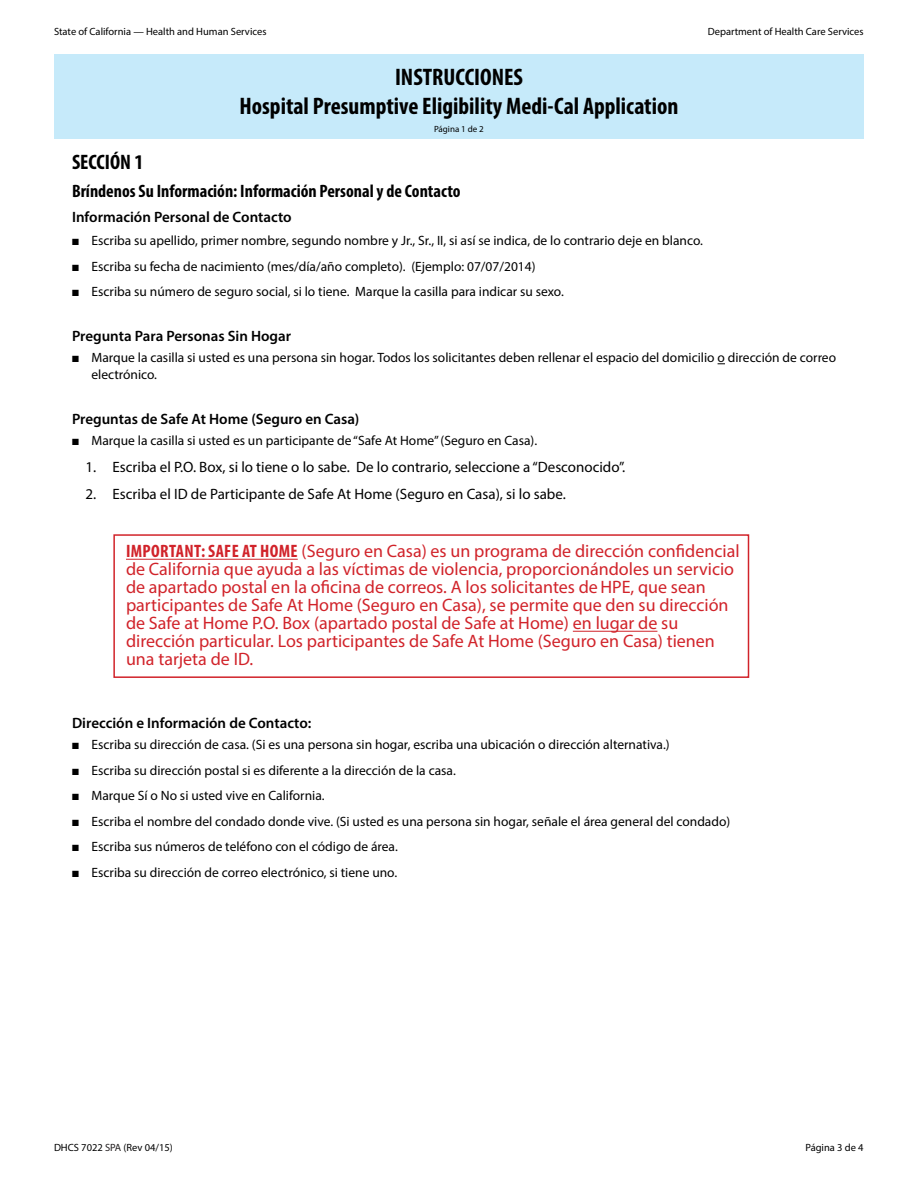
<style>
.page{position:relative;width:918px;height:1188px;background:#fff}
.page>*{position:absolute;margin:0;border:0;box-sizing:border-box;transform-origin:0 0}
.t1{font:700 condensed 24px/28.8px "Myriad Pro";color:#000;text-align:center}
.t2{font:700 condensed 21px "Myriad Pro";color:#000}
.t3{font:18px/18px "Myriad Pro";color:#d1232a}
.t4{font:700 condensed 18px "Myriad Pro";color:#000}
.t5{font:15px "Myriad Pro";color:#000}
.t6{font:600 15px "Myriad Pro";color:#000}
.t7{font:13.5px/16.5px "Myriad Pro";color:#000}
.t8{font:10.5px "Myriad Pro";color:#000}
.t9{font:9px "Myriad Pro";color:#000}
.s1{font-weight:700;font-stretch:condensed}
.s2{color:#231f20}
</style>
<div class="page">
<hr style="left:126px;top:559px;width:172px;height:1px;background:#d1232a">
<hr style="left:573px;top:631px;width:84px;height:1px;background:#d1232a">
<div style="left:54px;top:54px;width:809px;height:84px;background:#c6eafa"></div>
<div style="left:113px;top:534px;width:636px;height:144px;border:2px solid #d1232a"></div>
<p class="t8" style="left:54px;top:25px;width:214px">State of California — Health and Human Services</p>
<p class="t8" style="left:708px;top:25px;width:157px">Department of Health Care Services</p>
<h1 class="t1" style="left:240px;top:62px;width:440px">INSTRUCCIONES<br>Hospital Presumptive Eligibility Medi-Cal Application</h1>
<p class="t9" style="left:434px;top:123px;width:51px">Página 1 de 2</p>
<h2 class="t2" style="left:72px;top:149px;width:73px">SECCIÓN 1</h2>
<h3 class="t4" style="left:72px;top:180px;width:390px">Bríndenos Su Información: Información Personal y de Contacto</h3>
<p class="t6" style="left:72px;top:208px;width:221px">Información Personal de Contacto</p>
<p class="t7" style="left:72px;top:232px;width:632px">■ Escriba su apellido, primer nombre, segundo nombre y Jr., Sr., II, si así se indica, de lo contrario deje en blanco.</p>
<p class="t7" style="left:72px;top:258px;width:465px">■ Escriba su fecha de nacimiento (mes/día/año completo). (Ejemplo: 07/07/2014)</p>
<p class="t7" style="left:72px;top:283px;width:493px">■ Escriba su número de seguro social, si lo tiene. Marque la casilla para indicar su sexo.</p>
<p class="t6" style="left:72px;top:327px;width:221px">Pregunta Para Personas Sin Hogar</p>
<p class="t7" style="left:92px;top:349px;width:746px;text-indent:-20px">■ Marque la casilla si usted es una persona sin hogar. Todos los solicitantes deben rellenar el espacio del domicilio o dirección de correo electrónico.</p>
<p class="t6" style="left:72px;top:409px;width:289px">Preguntas de Safe At Home (Seguro en Casa)</p>
<p class="t7" style="left:72px;top:432px;width:467px">■ Marque la casilla si usted es un participante de “Safe At Home” (Seguro en Casa).</p>
<p class="t5" style="left:86px;top:458px;width:541px">1. Escriba el P.O. Box, si lo tiene o lo sabe. De lo contrario, seleccione a “Desconocido”.</p>
<p class="t5" style="left:86px;top:485px;width:482px">2. Escriba el ID de Participante de Safe At Home (Seguro en Casa), si lo sabe.</p>
<p class="t3" style="left:126px;top:542px;width:615px"><span class="s1">IMPORTANT: SAFE AT HOME</span> (Seguro en Casa) es un programa de dirección confidencial de California que ayuda a las víctimas de violencia, proporcionándoles un servicio de apartado postal en la oficina de correos. A los solicitantes deHPE, que sean participantes de Safe At Home (Seguro en Casa), se permite que den su dirección de Safe at Home P.O. Box (apartado postal de Safe at Home) en lugar de su dirección particular. Los participantes de Safe At Home (Seguro en Casa) tienen una tarjeta de ID.</p>
<p class="t6" style="left:72px;top:714px;width:241px">Dirección e Información de Contacto:</p>
<p class="t7" style="left:72px;top:736px;width:599px">■ Escriba su dirección de casa. (Si es una persona sin hogar, escriba una ubicación o dirección alternativa.)</p>
<p class="t7" style="left:72px;top:762px;width:385px">■ Escriba su dirección postal si es diferente a la dirección de la casa.</p>
<p class="t7" style="left:72px;top:787px;width:254px">■ Marque Sí o No si usted vive en California.</p>
<p class="t7" style="left:72px;top:813px;width:660px">■ Escriba el nombre del condado donde vive. (Si usted es una persona sin hogar, señale el área general del condado)</p>
<p class="t7" style="left:72px;top:838px;width:327px">■ Escriba sus números de teléfono con el código de área.</p>
<p class="t7" style="left:72px;top:864px;width:327px">■ Escriba su dirección de correo electrónico, si tiene uno.</p>
<p class="t8" style="left:54px;top:1141px;width:120px">DHCS 7022 <span class="s2">SPA</span> (Rev 04/15)</p>
<p class="t8" style="left:805px;top:1141px;width:60px">Página 3 de 4</p>
</div>
